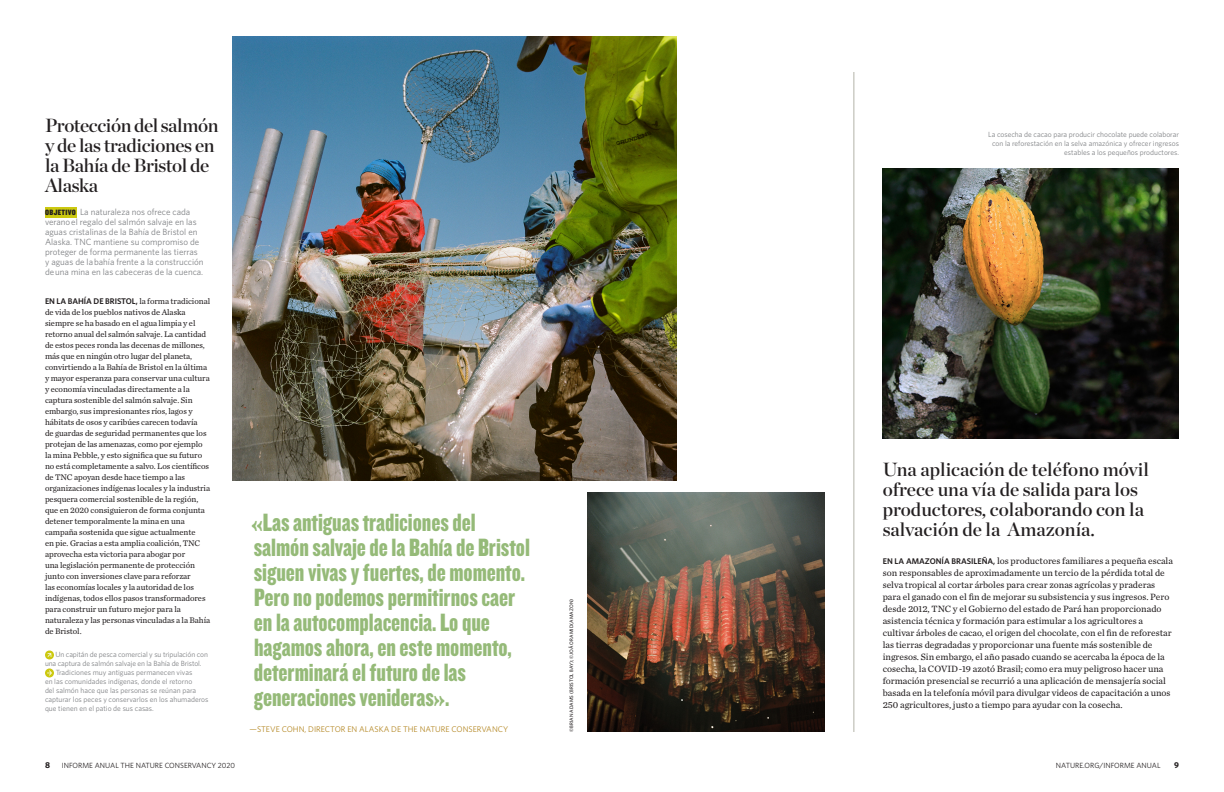
<style>
.page{position:relative;width:1224px;height:792px;background:#fff}
.page>*{position:absolute;margin:0;border:0;box-sizing:border-box;transform-origin:0 0}
.Pull_quote{font:26px/25px "Knockout HTF69 Full Liteweight";color:#95ba78}
.Headline{font:19px/20px "Chronicle Display Semi";color:#231f20}
.Headline-2{font:19px/20px "Chronicle Display Semi";letter-spacing:-.02em;color:#231f20}
.Body_-_Chron_-_no_in{font:9.5px/12px "Chronicle Text G2";color:#231f20}
.Context_statements{font:9px/10px "Whitney";color:#808285}
.Body_-_Chron_-_no_in-2{font:8.5px/11px "Chronicle Text G2";letter-spacing:-.005em;color:#231f20}
.t1{font:700 8.5px "Whitney";color:#231f20}
.t2{font:8.2px "Whitney";color:#b48723}
.Body_-_Chron_-_no_in-3{font:600 8.2px "Whitney";letter-spacing:-.005em;color:#231f20}
.t3{font:8px "Knockout HTF70 Full Welterwt";letter-spacing:.04em;color:#231f20}
.t4{font:7.5px/9px "Whitney";color:#808285;text-align:right}
.t5{font:7.5px "Whitney";color:#231f20}
.Photo_Credit{font:500 5px "Whitney";letter-spacing:.01em;color:#231f20}
.s1{font-family:"Chronicle Text G2";font-weight:400;font-size:8.5px}
.s2{font-family:"Whitney";font-weight:600;font-size:8.2px}
</style>
<div class="page">
<div style="left:45px;top:207px;width:31px;height:11px;background:#ccc910"></div>
<svg style="left:45px;top:650px;width:9px;height:9px"></svg>
<svg style="left:45px;top:668px;width:9px;height:9px"></svg>
<img style="left:233px;top:36px;width:444px;height:444px">
<hr style="left:854px;top:72px;width:1px;height:660px;background:#b3b3a8">
<img style="left:587px;top:492px;width:238px;height:240px">
<img style="left:883px;top:168px;width:296px;height:271px">
<p class="Headline-2" style="left:45px;top:114px;width:175px">Protección del salmón y de las tradiciones en la Bahía de Bristol de<br>Alaska</p>
<p class="t3" style="left:45px;top:208px;width:32px">OBJETIVO</p>
<p class="Context_statements" style="left:45px;top:207px;width:160px;text-indent:35px">La naturaleza nos ofrece cada verano el regalo del salmón salvaje en las aguas cristalinas de la Bahía de Bristol en Alaska. TNC mantiene su compromiso de proteger de forma permanente las tierras y aguas de la bahía frente a la construcción de una mina en las cabeceras de la cuenca.</p>
<p class="Body_-_Chron_-_no_in-3" style="left:45px;top:296px;width:167px">EN LA BAHÍA DE BRISTOL, <span class="s1">la forma tradicional</span></p>
<p class="Body_-_Chron_-_no_in-2" style="left:45px;top:306px;width:167px">de vida de los pueblos nativos de Alaska siempre se ha basado en el agua limpia y el retorno anual del salmón salvaje. La cantidad de estos peces ronda las decenas de millones, más que en ningún otro lugar del planeta, convirtiendo a la Bahía de Bristol en la última y mayor esperanza para conservar una cultura y economía vinculadas directamente a la captura sostenible del salmón salvaje. Sin embargo, sus impresionantes ríos, lagos y hábitats de osos y caribúes carecen todavía<br>de guardas de seguridad permanentes que los protejan de las amenazas, como por ejemplo la mina Pebble, y esto significa que su futuro no está completamente a salvo. Los científicos de TNC apoyan desde hace tiempo a las organizaciones indígenas locales y la industria pesquera comercial sostenible de la región, que en 2020 consiguieron de forma conjunta detener temporalmente la mina en una campaña sostenida que sigue actualmente<br>en pie. Gracias a esta amplia coalición, TNC aprovecha esta victoria para abogar por<br>una legislación permanente de protección junto con inversiones clave para reforzar<br>las economías locales y la autoridad de los indígenas, todos ellos pasos transformadores para construir un futuro mejor para la naturaleza y las personas vinculadas a la Bahía de Bristol.</p>
<p class="t4" style="left:56px;top:650px;width:154px">Un capitán de pesca comercial y su tripulación con</p>
<p class="t4" style="left:45px;top:659px;width:158px">una captura de salmón salvaje en la Bahía de Bristol.</p>
<p class="t4" style="left:56px;top:668px;width:138px">Tradiciones muy antiguas permanecen vivas</p>
<p class="t4" style="left:45px;top:677px;width:149px">en las comunidades indígenas, donde el retorno</p>
<p class="t4" style="left:45px;top:686px;width:153px">del salmón hace que las personas se reúnan para</p>
<p class="t4" style="left:45px;top:695px;width:165px">capturar los peces y conservarlos en los ahumaderos</p>
<p class="t4" style="left:45px;top:704px;width:110px">que tienen en el patio de sus casas.</p>
<p class="Pull_quote" style="left:252px;top:511px;width:280px">«Las antiguas tradiciones del salmón salvaje de la Bahıa de Bristol siguen vivas y fuertes, de momento.<br>Pero no podemos permitirnos caer en la autocomplacencia. Lo que hagamos ahora, en este momento, determinará el futuro de las generaciones venideras».</p>
<p class="t2" style="left:250px;top:724px;width:260px">—STEVE COHN, DIRECTOR EN ALASKA DE THE NATURE CONSERVANCY</p>
<p class="Pull_quote" style="left:439px;top:536px;width:6px">´</p>
<p class="Photo_Credit" style="left:568px;top:732px;width:135px;rotate:-90deg">©BRIAN ADAMS (BRISTOL BAY); ©JOÃO RAMID(AMAZON)</p>
<p class="t4" style="left:988px;top:130px;width:192px">La cosecha de cacao para producir chocolate puede colaborar con la reforestación en la selva amazónica y ofrecer ingresos estables a los pequeños productores.</p>
<p class="Headline" style="left:883px;top:458px;width:268px">Una aplicación de teléfono móvil ofrece una vía de salida para los productores, colaborando con la salvación de la Amazonía.</p>
<p class="Body_-_Chron_-_no_in" style="left:883px;top:554px;width:292px"><span class="s2">EN LA AMAZONÍA BRASILEÑA,</span> los productores familiares a pequeña escala son responsables de aproximadamente un tercio de la pérdida total de selva tropical al cortar árboles para crear zonas agrícolas y praderas para el ganado con el fin de mejorar su subsistencia y sus ingresos. Pero desde 2012, TNC y el Gobierno del estado de Pará han proporcionado asistencia técnica y formación para estimular a los agricultores a cultivar árboles de cacao, el origen del chocolate, con el fin de reforestar las tierras degradadas y proporcionar una fuente más sostenible de ingresos. Sin embargo, el año pasado cuando se acercaba la época de la cosecha, la COVID-19 azotó Brasil; como era muy peligroso hacer una formación presencial se recurrió a una aplicación de mensajería social basada en la telefonía móvil para divulgar videos de capacitación a unos 250 agricultores, justo a tiempo para ayudar con la cosecha.</p>
<p class="t1" style="left:45px;top:760px;width:7px">8</p>
<p class="t5" style="left:62px;top:761px;width:175px">INFORME ANUAL THE NATURE CONSERVANCY 2020</p>
<p class="t5" style="left:1056px;top:761px;width:106px">NATURE.ORG/INFORME ANUAL</p>
<p class="t1" style="left:1174px;top:760px;width:6px">9</p>
</div>
